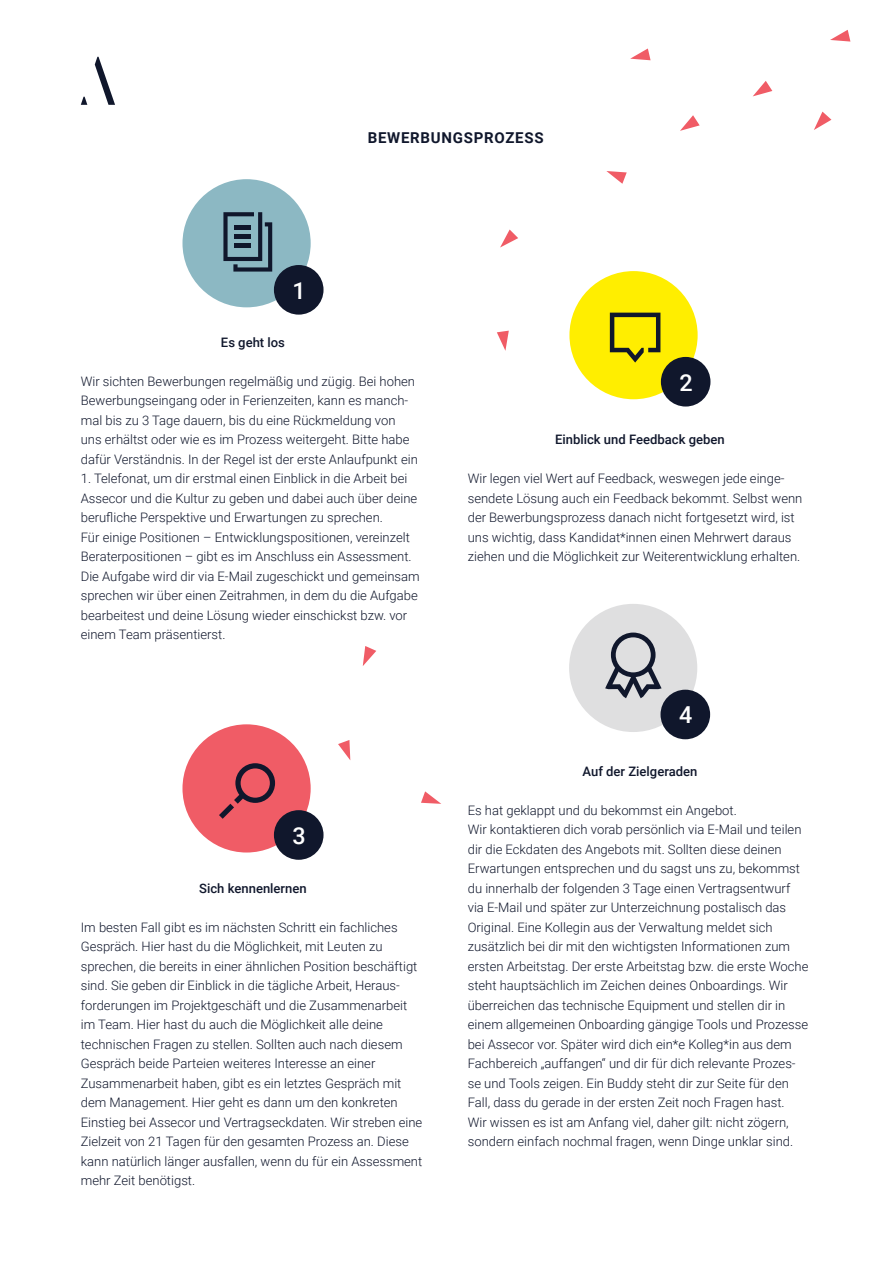
<style>
.page{position:relative;width:893px;height:1263px;background:#fff}
.page>*{position:absolute;margin:0;border:0;box-sizing:border-box;transform-origin:0 0}
.t1{font:500 23.4px "Roboto";color:#fff}
.t2{font:700 15px "Roboto";letter-spacing:.05em;color:#10172c}
.t3{font:300 13.05px/19.5px "Roboto";color:#10172c}
.t4{font:500 13.05px "Roboto";color:#10172c}
</style>
<div class="page">
<div style="left:182px;top:179px;width:129px;height:128px;background:#8cb8c3;border-radius:50%"></div>
<svg style="left:223px;top:212px;width:49px;height:60px"></svg>
<div style="left:274px;top:265px;width:50px;height:50px;background:#10172c;border-radius:50%"></div>
<div style="left:569px;top:271px;width:129px;height:128px;background:#fe0;border-radius:50%"></div>
<div style="left:661px;top:357px;width:49px;height:49px;background:#10172c;border-radius:50%"></div>
<svg style="left:610px;top:313px;width:50px;height:50px"></svg>
<div style="left:182px;top:724px;width:129px;height:128px;background:#f05c66;border-radius:50%"></div>
<div style="left:274px;top:810px;width:50px;height:50px;background:#10172c;border-radius:50%"></div>
<svg style="left:219px;top:763px;width:56px;height:56px"></svg>
<div style="left:569px;top:604px;width:128px;height:128px;background:#dfdfe0;border-radius:50%"></div>
<div style="left:660px;top:690px;width:50px;height:49px;background:#10172c;border-radius:50%"></div>
<svg style="left:605px;top:632px;width:57px;height:66px"></svg>
<svg style="left:81px;top:57px;width:34px;height:48px"></svg>
<svg style="left:497px;top:331px;width:12px;height:20px"></svg>
<svg style="left:500px;top:230px;width:18px;height:17px"></svg>
<svg style="left:680px;top:115px;width:20px;height:16px"></svg>
<svg style="left:753px;top:81px;width:19px;height:15px"></svg>
<svg style="left:814px;top:112px;width:17px;height:18px"></svg>
<svg style="left:630px;top:48px;width:21px;height:12px"></svg>
<svg style="left:830px;top:30px;width:20px;height:12px"></svg>
<svg style="left:606px;top:171px;width:21px;height:13px"></svg>
<svg style="left:363px;top:646px;width:13px;height:20px"></svg>
<svg style="left:338px;top:740px;width:12px;height:20px"></svg>
<svg style="left:421px;top:791px;width:20px;height:13px"></svg>
<h1 class="t1" style="left:292px;top:274px;width:15px">1</h1>
<p class="t2" style="left:368px;top:127px;width:177px">BEWERBUNGSPROZESS</p>
<p class="t4" style="left:221px;top:333px;width:66px">Es geht los</p>
<p class="t3" style="left:81px;top:371px;width:339px">Wir sichten Bewerbungen regelmäßig und zügig. Bei hohen Bewerbungseingang oder in Ferienzeiten, kann es manch&shy;mal bis zu 3 Tage dauern, bis du eine Rückmeldung von uns erhältst oder wie es im Prozess weitergeht. Bitte habe dafür Verständnis. In der Regel ist der erste Anlaufpunkt ein</p>
<p class="t3" style="left:81px;top:468px;width:340px">1. Telefonat, um dir erstmal einen Einblick in die Arbeit bei Assecor und die Kultur zu geben und dabei auch über deine berufliche Perspektive und Erwartungen zu sprechen.<br>Für einige Positionen – Entwicklungspositionen, vereinzelt Beraterpositionen – gibt es im Anschluss ein Assessment.<br>Die Aufgabe wird dir via E-Mail zugeschickt und gemeinsam sprechen wir über einen Zeitrahmen, in dem du die Aufgabe bearbeitest und deine Lösung wieder einschickst bzw. vor einem Team präsentierst.</p>
<h1 class="t1" style="left:292px;top:819px;width:15px">3</h1>
<p class="t4" style="left:199px;top:879px;width:109px">Sich kennenlernen</p>
<p class="t3" style="left:81px;top:917px;width:343px">Im besten Fall gibt es im nächsten Schritt ein fachliches Gespräch. Hier hast du die Möglichkeit, mit Leuten zu sprechen, die bereits in einer ähnlichen Position beschäftigt sind. Sie geben dir Einblick in die tägliche Arbeit, Heraus&shy;forderungen im Projektgeschäft und die Zusammenarbeit im Team. Hier hast du auch die Möglichkeit alle deine technischen Fragen zu stellen. Sollten auch nach diesem Gespräch beide Parteien weiteres Interesse an einer Zusammenarbeit haben, gibt es ein letztes Gespräch mit dem Management. Hier geht es dann um den konkreten Einstieg bei Assecor und Vertragseckdaten. Wir streben eine Zielzeit von 21 Tagen für den gesamten Prozess an. Diese kann natürlich länger ausfallen, wenn du für ein Assessment mehr Zeit benötigst.</p>
<h1 class="t1" style="left:679px;top:366px;width:15px">2</h1>
<p class="t4" style="left:555px;top:430px;width:171px">Einblick und Feedback geben</p>
<p class="t3" style="left:468px;top:468px;width:336px">Wir legen viel Wert auf Feedback, weswegen jede einge&shy;sendete Lösung auch ein Feedback bekommt. Selbst wenn der Bewerbungsprozess danach nicht fortgesetzt wird, ist uns wichtig, dass Kandidat*innen einen Mehrwert daraus ziehen und die Möglichkeit zur Weiterentwicklung erhalten.</p>
<h1 class="t1" style="left:679px;top:699px;width:15px">4</h1>
<p class="t4" style="left:582px;top:762px;width:116px">Auf der Zielgeraden</p>
<p class="t3" style="left:468px;top:800px;width:342px">Es hat geklappt und du bekommst ein Angebot.<br>Wir kontaktieren dich vorab persönlich via E-Mail und teilen dir die Eckdaten des Angebots mit. Sollten diese deinen Erwartungen entsprechen und du sagst uns zu, bekommst du innerhalb der folgenden 3 Tage einen Vertragsentwurf via E-Mail und später zur Unterzeichnung postalisch das Original. Eine Kollegin aus der Verwaltung meldet sich zusätzlich bei dir mit den wichtigsten Informationen zum ersten Arbeitstag. Der erste Arbeitstag bzw. die erste Woche steht hauptsächlich im Zeichen deines Onboardings. Wir überreichen das technische Equipment und stellen dir in einem allgemeinen Onboarding gängige Tools und Prozesse bei Assecor vor. Später wird dich ein*e Kolleg*in aus dem Fachbereich „auffangen“ und dir für dich relevante Prozes&shy;se und Tools zeigen. Ein Buddy steht dir zur Seite für den Fall, dass du gerade in der ersten Zeit noch Fragen hast.<br>Wir wissen es ist am Anfang viel, daher gilt: nicht zögern, sondern einfach nochmal fragen, wenn Dinge unklar sind.</p>
</div>
